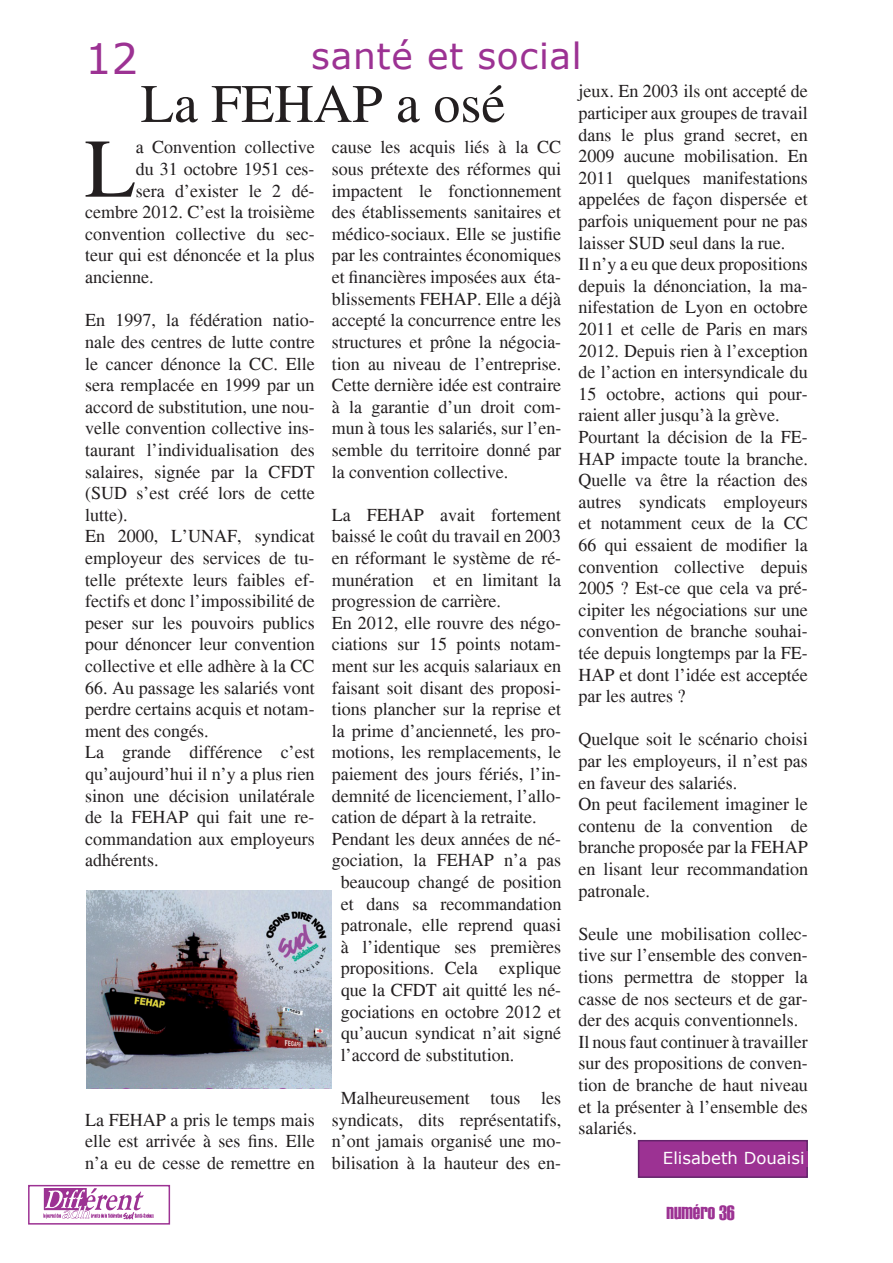
<style>
.page{position:relative;width:893px;height:1263px;background:#fff}
.page>*{position:absolute;margin:0;border:0;box-sizing:border-box;transform-origin:0 0}
.t1{font:83.1px "Times";color:#231f20}
.t2{font:54px "Times";color:#231f20}
.t3{font:42px "Verdana";color:#9c3293}
.t4{font:36px "Verdana";letter-spacing:.02em;color:#9c3293}
.t5{font:21px "Haettenschweiler";color:#9c3293}
.t6{font:18px/21.6px "Times";color:#231f20}
.t7{font:16.5px "Verdana";color:#fff}
</style>
<div class="page">
<div style="left:638px;top:1140px;width:170px;height:38px;background:#9c3293;border:2px solid #63236a"></div>
<div style="left:663px;top:1151px;width:145px;height:16px;background:#9c3293"></div>
<img style="left:86px;top:890px;width:246px;height:199px">
<img style="left:43px;top:1188px;width:111px;height:32px">
<div style="left:28px;top:1185px;width:142px;height:39px;border:2px solid #9c3293"></div>
<h3 class="t3" style="left:85px;top:30px;width:55px">12</h3>
<h3 class="t4" style="left:311px;top:32px;width:272px">santé et social</h3>
<h2 class="t2" style="left:141px;top:72px;width:366px">La FEHAP a osé</h2>
<h1 class="t1" style="left:85px;top:119px;width:52px">L</h1>
<p class="t6" style="left:136px;top:136px;width:180px">a Convention collective</p>
<p class="t6" style="left:136px;top:158px;width:180px">du 31 octobre 1951 ces-</p>
<p class="t6" style="left:136px;top:180px;width:180px">sera d’exister le 2 dé-</p>
<p class="t6" style="left:85px;top:201px;width:231px">cembre 2012. C’est la troisième</p>
<p class="t6" style="left:85px;top:223px;width:231px">convention collective du sec-</p>
<p class="t6" style="left:85px;top:244px;width:231px">teur qui est dénoncée et la plus</p>
<p class="t6" style="left:85px;top:266px;width:70px">ancienne.</p>
<p class="t6" style="left:85px;top:309px;width:231px">En 1997, la fédération natio&shy;nale des centres de lutte contre le cancer dénonce la CC. Elle sera remplacée en 1999 par un accord de substitution, une nou&shy;velle convention collective ins&shy;taurant l’individualisation des salaires, signée par la CFDT (SUD s’est créé lors de cette lutte).<br>En 2000, L’UNAF, syndicat employeur des services de tu&shy;telle prétexte leurs faibles ef&shy;fectifs et donc l’impossibilité de peser sur les pouvoirs publics pour dénoncer leur convention collective et elle adhère à la CC</p>
<p class="t6" style="left:85px;top:676px;width:231px">66. Au passage les salariés vont perdre certains acquis et notam&shy;ment des congés.<br>La grande différence c’est qu’aujourd’hui il n’y a plus rien sinon une décision unilatérale de la FEHAP qui fait une re&shy;commandation aux employeurs adhérents.</p>
<p class="t6" style="left:85px;top:1108px;width:231px;text-align:justify">La FEHAP a pris le temps mais elle est arrivée à ses fins. Elle n’a eu de cesse de remettre en</p>
<p class="t6" style="left:332px;top:136px;width:231px;text-align:justify">cause les acquis liés à la CC sous prétexte des réformes qui impactent le fonctionnement des établissements sanitaires et médico-sociaux. Elle se justifie par les contraintes économiques et financières imposées aux éta&shy;blissements FEHAP. Elle a déjà accepté la concurrence entre les structures et prône la négocia&shy;tion au niveau de l’entreprise.<br>Cette dernière idée est contraire à la garantie d’un droit com&shy;mun à tous les salariés, sur l’en&shy;semble du territoire donné par la convention collective.</p>
<p class="t6" style="left:332px;top:504px;width:231px">La FEHAP avait fortement</p>
<p class="t6" style="left:332px;top:525px;width:231px">baissé le coût du travail en 2003</p>
<p class="t6" style="left:332px;top:547px;width:231px">en réformant le système de ré-</p>
<p class="t6" style="left:332px;top:568px;width:231px">munération et en limitant la</p>
<p class="t6" style="left:332px;top:590px;width:171px">progression de carrière.</p>
<p class="t6" style="left:332px;top:612px;width:231px">En 2012, elle rouvre des négo-</p>
<p class="t6" style="left:332px;top:633px;width:231px">ciations sur 15 points notam-</p>
<p class="t6" style="left:332px;top:655px;width:231px">ment sur les acquis salariaux en</p>
<p class="t6" style="left:332px;top:676px;width:231px">faisant soit disant des proposi-</p>
<p class="t6" style="left:332px;top:698px;width:231px">tions plancher sur la reprise et</p>
<p class="t6" style="left:332px;top:720px;width:231px">la prime d’ancienneté, les pro-</p>
<p class="t6" style="left:332px;top:741px;width:231px">motions, les remplacements, le</p>
<p class="t6" style="left:332px;top:763px;width:231px">paiement des jours fériés, l’in-</p>
<p class="t6" style="left:332px;top:784px;width:231px">demnité de licenciement, l’allo-</p>
<p class="t6" style="left:332px;top:806px;width:206px">cation de départ à la retraite.</p>
<p class="t6" style="left:332px;top:828px;width:231px">Pendant les deux années de né-</p>
<p class="t6" style="left:332px;top:849px;width:231px">gociation, la FEHAP n’a pas</p>
<p class="t6" style="left:341px;top:871px;width:222px">beaucoup changé de position</p>
<p class="t6" style="left:341px;top:892px;width:222px">et dans sa recommandation</p>
<p class="t6" style="left:341px;top:914px;width:222px">patronale, elle reprend quasi</p>
<p class="t6" style="left:341px;top:936px;width:222px">à l’identique ses premières</p>
<p class="t6" style="left:341px;top:957px;width:222px">propositions. Cela explique</p>
<p class="t6" style="left:341px;top:979px;width:222px">que la CFDT ait quitté les né-</p>
<p class="t6" style="left:341px;top:1000px;width:222px">gociations en octobre 2012 et</p>
<p class="t6" style="left:341px;top:1022px;width:222px">qu’aucun syndicat n’ait signé</p>
<p class="t6" style="left:341px;top:1044px;width:175px">l’accord de substitution.</p>
<p class="t6" style="left:332px;top:1087px;width:231px;text-align:center">Malheureusement tous les syndicats, dits représentatifs, n’ont jamais organisé une mo&shy;bilisation à la hauteur des en-</p>
<p class="t6" style="left:578px;top:80px;width:231px">jeux. En 2003 ils ont accepté de participer aux groupes de travail dans le plus grand secret, en<br>2009 aucune mobilisation. En<br>2011 quelques manifestations appelées de façon dispersée et parfois uniquement pour ne pas laisser SUD seul dans la rue.<br>Il n’y a eu que deux propositions depuis la dénonciation, la ma&shy;nifestation de Lyon en octobre<br>2011 et celle de Paris en mars<br>2012. Depuis rien à l’exception de l’action en intersyndicale du<br>15 octobre, actions qui pour&shy;raient aller jusqu’à la grève.<br>Pourtant la décision de la FE-<br>HAP impacte toute la branche.<br>Quelle va être la réaction des autres syndicats employeurs et notamment ceux de la CC<br>66 qui essaient de modifier la convention collective depuis<br>2005 ? Est-ce que cela va pré&shy;cipiter les négociations sur une convention de branche souhai&shy;tée depuis longtemps par la FE-<br>HAP et dont l’idée est acceptée par les autres ?</p>
<p class="t6" style="left:578px;top:728px;width:231px">Quelque soit le scénario choisi par les employeurs, il n’est pas en faveur des salariés.<br>On peut facilement imaginer le contenu de la convention de branche proposée par la FEHAP en lisant leur recommandation patronale.</p>
<p class="t6" style="left:578px;top:923px;width:231px">Seule une mobilisation collec&shy;tive sur l’ensemble des conven&shy;tions permettra de stopper la casse de nos secteurs et de gar&shy;der des acquis conventionnels.<br>Il nous faut continuer à travailler sur des propositions de conven&shy;tion de branche de haut niveau et la présenter à l’ensemble des salariés.</p>
<p class="t7" style="left:663px;top:1146px;width:143px">Elisabeth Douaisi</p>
<p class="t5" style="left:666px;top:1198px;width:70px">numéro 36</p>
</div>
